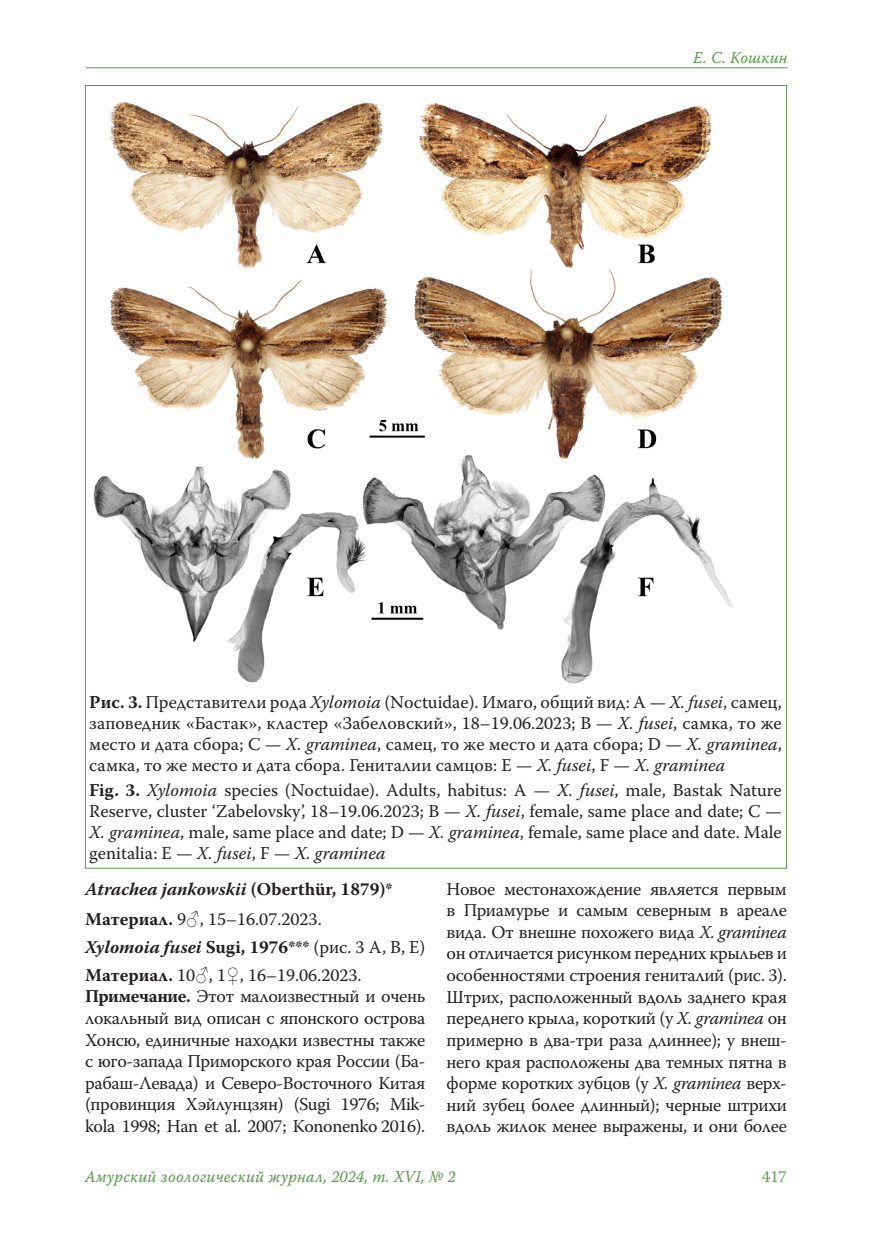
<style>
.page{position:relative;width:872px;height:1234px;background:#fff}
.page>*{position:absolute;margin:0;border:0;box-sizing:border-box;transform-origin:0 0}
.t1{font:18px/21.6px "Warnock Pro";letter-spacing:-.005em;color:#231f20;text-align:justify}
.t2{font:italic 700 18px "Warnock Pro";color:#231f20}
.colon_left{font:16.5px "Warnock Pro It Capt";letter-spacing:.01em;color:#559d49;scale:.95 1}
.t3{font:16.5px "Warnock Pro";color:#559d49}
.s1{font-weight:700}
.s2{font-style:italic}
.s3{font-style:normal}
.s4{font-family:"Times New Roman"}
.s5{font-weight:400;font-style:normal}
</style>
<div class="page">
<img style="left:93px;top:101px;width:641px;height:583px">
<hr style="left:86px;top:67px;width:701px;height:1px;background:#559d49">
<p class="colon_left" style="left:693px;top:48px;width:101px">Е. С. Кошкин</p>
<p class="t1" style="left:89px;top:691px;width:694px;line-height:21px"><span class="s1">Рис. 3.</span> Представители рода <span class="s2">Xylomoia</span> (Noctuidae). Имаго, общий вид: A — <span class="s2">X. fusei</span>, самец, заповедник «Бастак», кластер «Забеловский», 18–19.06.2023; B — <span class="s2">X. fusei</span>, самка, то же место и дата сбора; C — <span class="s2">X. graminea</span>, самец, то же место и дата сбора; D — <span class="s2">X. graminea</span>, самка, то же место и дата сбора. Гениталии самцов: E — <span class="s2">X. fusei</span>, F — <span class="s2">X. graminea</span></p>
<p class="t1" style="left:89px;top:779px;width:694px;line-height:21px"><span class="s1">Fig. 3.</span> <span class="s2">Xylomoia</span> species (Noctuidae). Adults, habitus: A — <span class="s2">X. fusei</span>, male, Bastak Nature Reserve, cluster ‘Zabelovsky’, 18–19.06.2023; B — <span class="s2">X. fusei</span>, female, same place and date; C — <span class="s2">X. graminea</span>, male, same place and date; D — <span class="s2">X. graminea</span>, female, same place and date. Male genitalia: E — <span class="s2">X. fusei</span>, F — <span class="s2">X. graminea</span></p>
<p class="t2" style="left:85px;top:877px;width:309px">Atrachea jankowskii <span class="s3">(Oberthür, 1879)*</span></p>
<p class="t1" style="left:85px;top:907px;width:238px"><span class="s1">Материал.</span> 9<span class="s4">♂</span>, 15–16.07.2023.</p>
<p class="t2" style="left:85px;top:935px;width:342px">Xylomoia fusei <span class="s3">Sugi, 1976***</span> <span class="s5">(рис. 3 A, B, E)</span></p>
<p class="t1" style="left:85px;top:963px;width:278px"><span class="s1">Материал.</span> 10<span class="s4">♂</span>, 1<span class="s4">♀</span>, 16–19.06.2023.</p>
<p class="t1" style="left:85px;top:985px;width:342px"><span class="s1">Примечание.</span> Этот малоизвестный и очень локальный вид описан с японского острова Хонсю, единичные находки известны также с юго-запада Приморского края России (Ба&shy;рабаш-Левада) и Северо-Восточного Китая (провинция Хэйлунцзян) (Sugi 1976; Mik&shy;kola 1998; Han et al. 2007; Kononenko 2016).</p>
<p class="t1" style="left:446px;top:877px;width:342px">Новое местонахождение является первым в Приамурье и самым северным в ареале вида. От внешне похожего вида <span class="s2">X. graminea </span>он отличается рисунком передних крыльев и особенностями строения гениталий (рис. 3).<br>Штрих, расположенный вдоль заднего края переднего крыла, короткий (у <span class="s2">X. graminea</span> он примерно в два-три раза длиннее); у внеш&shy;него края расположены два темных пятна в форме коротких зубцов (у <span class="s2">X. graminea</span> верх&shy;ний зубец более длинный); черные штрихи вдоль жилок менее выражены, и они более</p>
<p class="colon_left" style="left:85px;top:1166px;width:392px">Амурский зоологический журнал, 2024, т. XVI, № 2</p>
<p class="t3" style="left:762px;top:1166px;width:26px">417</p>
</div>
